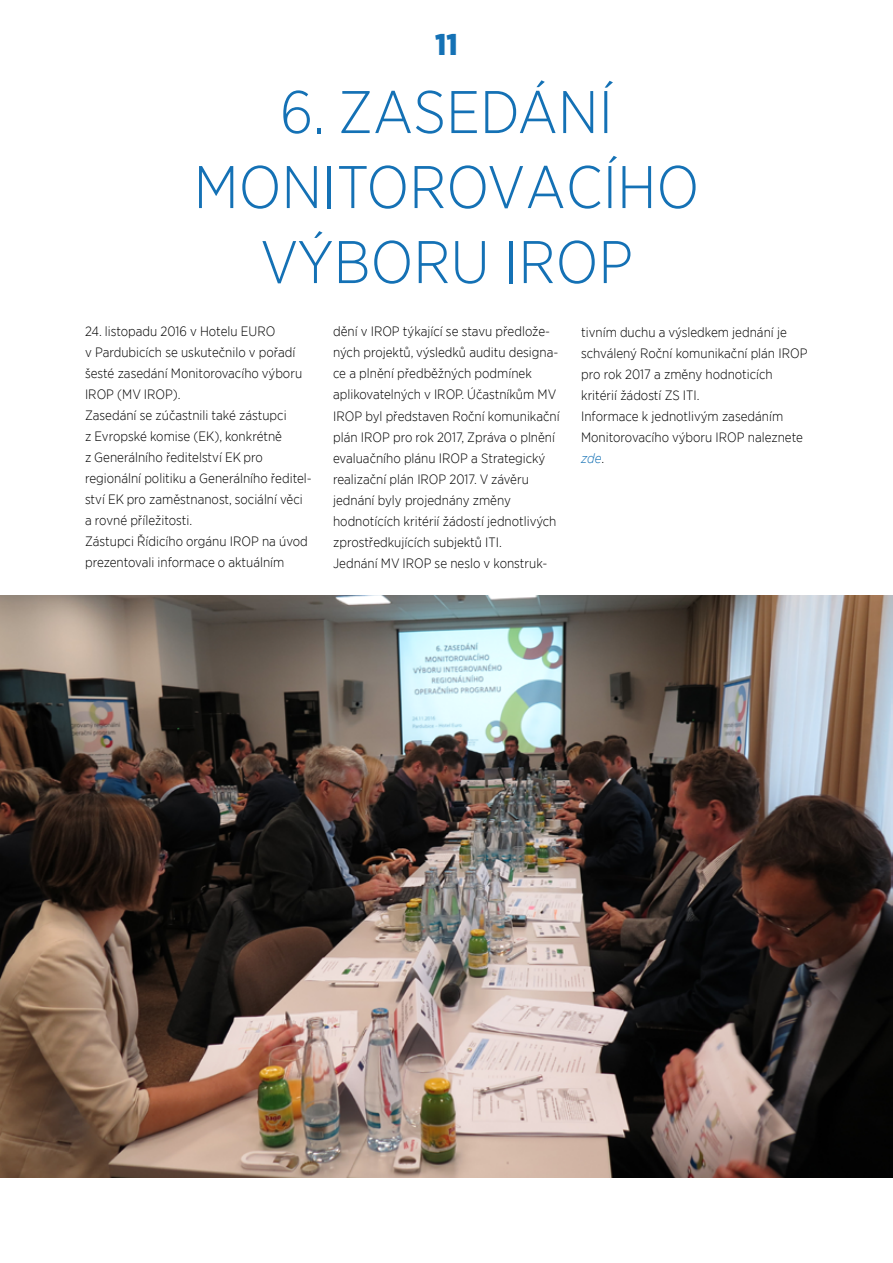
<style>
.page{position:relative;width:893px;height:1263px;background:#fff}
.page>*{position:absolute;margin:0;border:0;box-sizing:border-box;transform-origin:0 0}
.t1{font:300 60px/75px "Gotham Narrow";color:#1471b5;text-align:center}
.t2{font:900 30px "Gotham Narrow";color:#1471b5}
.t3{font:300 13.5px/21px "Gotham Narrow";color:#000}
.s1{font-style:italic;color:#1471b5}
</style>
<div class="page">
<img style="left:0;top:595px;width:893px;height:583px">
<h2 class="t2" style="left:435px;top:24px;width:24px">11</h2>
<h1 class="t1" style="left:194px;top:73px;width:507px">6. ZASEDÁNÍ<br>MONITOROVACÍHO<br>VÝBORU IROP</h1>
<p class="t3" style="left:85px;top:321px;width:228px">24. listopadu 2016 v Hotelu EURO<br>v Pardubicích se uskutečnilo v pořadí šesté zasedání Monitorovacího výboru IROP (MV IROP).<br>Zasedání se zúčastnili také zástupci<br>z Evropské komise (EK), konkrétně<br>z Generálního ředitelství EK pro regionální politiku a Generálního ředitel&shy;ství EK pro zaměstnanost, sociální věci a rovné příležitosti.<br>Zástupci Řídicího orgánu IROP na úvod prezentovali informace o aktuálním</p>
<p class="t3" style="left:333px;top:321px;width:228px">dění v IROP týkající se stavu předlože&shy;ných projektů, výsledků auditu designa&shy;ce a plnění předběžných podmínek aplikovatelných v IROP. Účastníkům MV IROP byl představen Roční komunikační plán IROP pro rok 2017, Zpráva o plnění evaluačního plánu IROP a Strategický realizační plán IROP 2017. V závěru jednání byly projednány změny hodnotících kritérií žádostí jednotlivých zprostředkujících subjektů ITI.<br>Jednání MV IROP se neslo v konstruk-</p>
<p class="t3" style="left:581px;top:321px;width:228px">tivním duchu a výsledkem jednání je schválený Roční komunikační plán IROP pro rok 2017 a změny hodnoticích kritérií žádostí ZS ITI.<br>Informace k jednotlivým zasedáním<br>Monitorovacího výboru IROP naleznete <span class="s1">zde</span>.</p>
</div>
